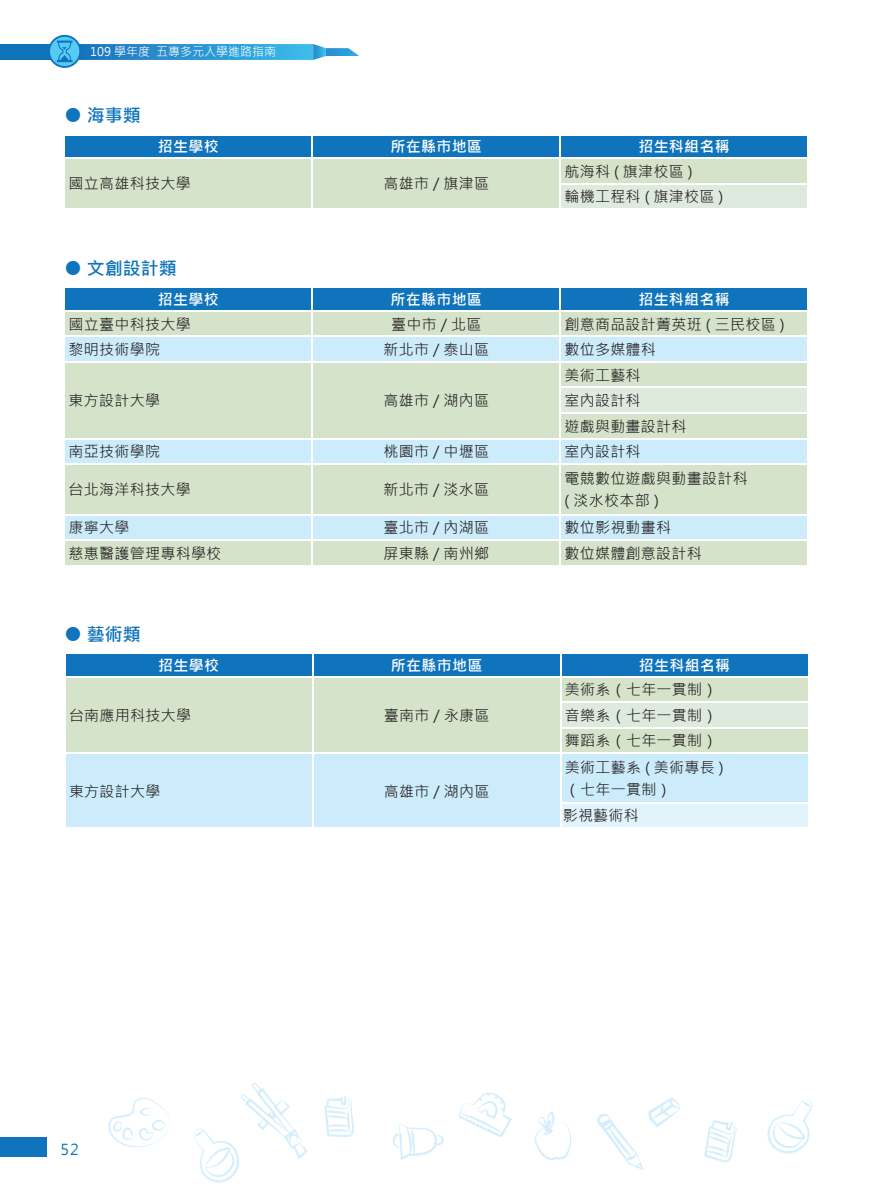
<style>
.page{position:relative;width:893px;height:1191px;background:#fff}
.page>*{position:absolute;margin:0;border:0;box-sizing:border-box;transform-origin:0 0}
.t1{font:700 18px "Microsoft Jheng Hei";color:#1074bc}
.t2{font:15px/25.5px "Microsoft Jheng Hei";letter-spacing:.02em;color:#231f20}
.t3{font:700 15px "Microsoft Jheng Hei";letter-spacing:.02em;color:#fff}
.t4{font:15px "Microsoft Jheng Hei";color:#1074bc}
.t5{font:12px "Microsoft Jheng Hei";color:#fff}
</style>
<div class="page">
<div style="left:0;top:44px;width:52px;height:16px;background:#1074bc"></div>
<svg style="left:48px;top:35px;width:33px;height:33px"></svg>
<svg style="left:50px;top:37px;width:29px;height:29px"></svg>
<svg style="left:55px;top:41px;width:304px;height:21px"></svg>
<div style="left:0;top:1137px;width:47px;height:20px;background:#1074bc"></div>
<svg style="left:108px;top:1098px;width:62px;height:49px"></svg>
<svg style="left:194px;top:1083px;width:114px;height:99px"></svg>
<svg style="left:324px;top:1096px;width:30px;height:41px"></svg>
<svg style="left:393px;top:1123px;width:51px;height:37px"></svg>
<svg style="left:535px;top:1111px;width:36px;height:49px"></svg>
<svg style="left:459px;top:1092px;width:53px;height:45px"></svg>
<svg style="left:597px;top:1097px;width:83px;height:73px"></svg>
<svg style="left:767px;top:1099px;width:45px;height:54px"></svg>
<svg style="left:704px;top:1120px;width:33px;height:42px"></svg>
<svg style="left:65px;top:136px;width:742px;height:72px;background:#9ec4ca"></svg>
<div style="left:65px;top:541px;width:742px;height:24px;background:#d5e3cb"></div>
<svg style="left:65px;top:465px;width:742px;height:74px;background:#d2e6da"></svg>
<hr style="left:312px;top:464px;width:1px;height:50px;background:#fff">
<hr style="left:560px;top:464px;width:1px;height:50px;background:#fff">
<hr style="left:64px;top:514px;width:248px;height:1px;background:#fff">
<hr style="left:312px;top:514px;width:248px;height:1px;background:#fff">
<svg style="left:312px;top:515px;width:1px;height:50px"></svg>
<hr style="left:312px;top:539px;width:248px;height:2px;background:#fff">
<hr style="left:560px;top:514px;width:249px;height:1px;background:#fff">
<svg style="left:560px;top:515px;width:1px;height:50px"></svg>
<hr style="left:560px;top:539px;width:249px;height:2px;background:#fff">
<svg style="left:65px;top:288px;width:742px;height:175px;background:#bcd9d9"></svg>
<hr style="left:560px;top:412px;width:249px;height:1px;background:#fff">
<div style="left:66px;top:754px;width:742px;height:73px;background:#ccecfb"></div>
<div style="left:561px;top:803px;width:247px;height:25px;background:#e1f4fc"></div>
<hr style="left:312px;top:753px;width:1px;height:50px;background:#fff">
<svg style="left:312px;top:803px;width:1px;height:24px"></svg>
<hr style="left:560px;top:753px;width:1px;height:49px;background:#fff">
<svg style="left:66px;top:654px;width:742px;height:98px;background:#abcbcb"></svg>
<hr style="left:560px;top:727px;width:249px;height:1px;background:#fff">
<hr style="left:560px;top:802px;width:249px;height:1px;background:#fff">
<svg style="left:560px;top:803px;width:1px;height:24px"></svg>
<p class="t5" style="left:90px;top:44px;width:187px">109 學年度 五專多元入學進路指南</p>
<p class="t1" style="left:64px;top:104px;width:78px">● 海事類</p>
<p class="t3" style="left:158px;top:137px;width:62px">招生學校</p>
<p class="t3" style="left:390px;top:137px;width:93px">所在縣市地區</p>
<p class="t3" style="left:638px;top:137px;width:93px">招生科組名稱</p>
<p class="t2" style="left:69px;top:171px;width:124px">國立高雄科技大學</p>
<p class="t2" style="left:383px;top:171px;width:107px">高雄市 / 旗津區</p>
<p class="t2" style="left:564px;top:158px;width:160px">航海科 ( 旗津校區 )<br>輪機工程科 ( 旗津校區 )</p>
<p class="t1" style="left:64px;top:258px;width:114px">● 文創設計類</p>
<p class="t3" style="left:158px;top:290px;width:62px">招生學校</p>
<p class="t3" style="left:390px;top:290px;width:93px">所在縣市地區</p>
<p class="t3" style="left:638px;top:290px;width:93px">招生科組名稱</p>
<p class="t2" style="left:69px;top:311px;width:124px">國立臺中科技大學</p>
<p class="t2" style="left:391px;top:311px;width:92px">臺中市 / 北區</p>
<p class="t2" style="left:564px;top:311px;width:222px">創意商品設計菁英班 ( 三民校區 )</p>
<p class="t2" style="left:69px;top:337px;width:93px">黎明技術學院</p>
<p class="t2" style="left:383px;top:337px;width:107px">新北市 / 泰山區</p>
<p class="t2" style="left:564px;top:337px;width:93px">數位多媒體科</p>
<p class="t2" style="left:69px;top:388px;width:93px">東方設計大學</p>
<p class="t2" style="left:383px;top:388px;width:107px">高雄市 / 湖內區</p>
<p class="t2" style="left:564px;top:362px;width:124px">美術工藝科<br>室內設計科<br>遊戲與動畫設計科</p>
<p class="t2" style="left:69px;top:439px;width:93px">南亞技術學院</p>
<p class="t2" style="left:383px;top:439px;width:107px">桃園市 / 中壢區</p>
<p class="t2" style="left:564px;top:439px;width:78px">室內設計科</p>
<p class="t2" style="left:69px;top:477px;width:124px">台北海洋科技大學</p>
<p class="t2" style="left:383px;top:477px;width:107px">新北市 / 淡水區</p>
<p class="t2" style="left:564px;top:467px;width:185px;line-height:22.5px">電競數位遊戲與動畫設計科( 淡水校本部 )</p>
<p class="t2" style="left:69px;top:515px;width:62px">康寧大學</p>
<p class="t2" style="left:383px;top:515px;width:107px">臺北市 / 內湖區</p>
<p class="t2" style="left:564px;top:515px;width:108px">數位影視動畫科</p>
<p class="t2" style="left:69px;top:540px;width:154px">慈惠醫護管理專科學校</p>
<p class="t2" style="left:383px;top:540px;width:107px">屏東縣 / 南州鄉</p>
<p class="t2" style="left:564px;top:540px;width:139px">數位媒體創意設計科</p>
<p class="t1" style="left:64px;top:623px;width:78px">● 藝術類</p>
<p class="t3" style="left:158px;top:656px;width:62px">招生學校</p>
<p class="t3" style="left:391px;top:656px;width:93px">所在縣市地區</p>
<p class="t3" style="left:639px;top:656px;width:93px">招生科組名稱</p>
<p class="t2" style="left:69px;top:702px;width:124px">台南應用科技大學</p>
<p class="t2" style="left:384px;top:702px;width:107px">臺南市 / 永康區</p>
<p class="t2" style="left:565px;top:677px;width:154px;text-align:justify">美術系（七年一貫制）音樂系（七年一貫制）舞蹈系（七年一貫制）</p>
<p class="t2" style="left:69px;top:778px;width:93px">東方設計大學</p>
<p class="t2" style="left:384px;top:778px;width:107px">高雄市 / 湖內區</p>
<p class="t2" style="left:565px;top:756px;width:160px;line-height:22.5px">美術工藝系 ( 美術專長 )（七年一貫制）</p>
<p class="t2" style="left:563px;top:803px;width:78px">影視藝術科</p>
<p class="t4" style="left:61px;top:1139px;width:20px">52</p>
</div>
